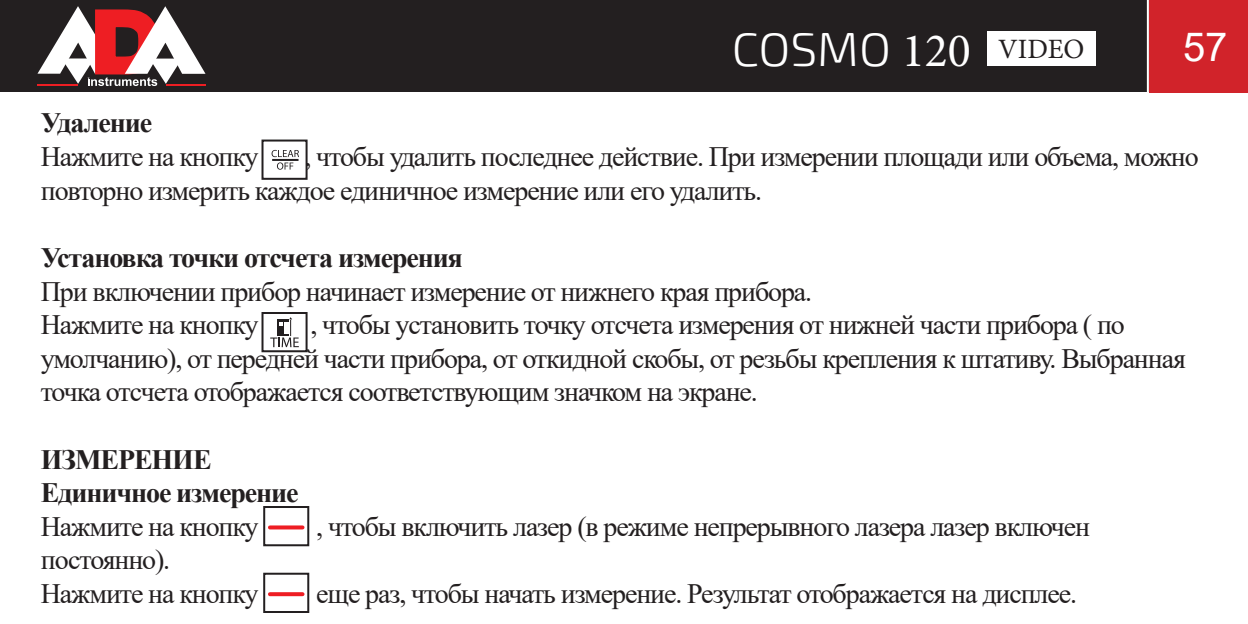
<style>
.page{position:relative;width:1248px;height:624px;background:#fff}
.page>*{position:absolute;margin:0;border:0;box-sizing:border-box;transform-origin:0 0}
.t1{font:300 48px "Exo 2";color:#fff}
.t2{font:40px "Arial";color:#fff}
.t3{font:28px/33.6px "Times New Roman";letter-spacing:-.04em;color:#231f20}
.t4{font:700 28px/33.6px "Times New Roman";letter-spacing:-.04em;color:#231f20}
.s1{font-family:"Minion Pro";font-weight:400}
</style>
<div class="page">
<div style="left:0;top:0;width:1146px;height:92px;background:#231f20"></div>
<svg style="left:37px;top:6px;width:168px;height:80px"></svg>
<hr style="left:37px;top:84px;width:41px;height:2px;background:#ee1e23">
<hr style="left:166px;top:84px;width:39px;height:2px;background:#ee1e23">
<div style="left:1148px;top:0;width:99px;height:92px;background:#d1232a"></div>
<div style="left:986px;top:31px;width:109px;height:35px;background:#fff"></div>
<div style="left:261px;top:139px;width:46px;height:41px;border:2px solid #231f20"></div>
<div style="left:277px;top:162px;width:6px;height:8px;background:#716f6f;border-radius:50%"></div>
<svg style="left:271px;top:150px;width:28px;height:19px"></svg>
<hr style="left:272px;top:159px;width:26px;height:2px;background:#231f20">
<div style="left:261px;top:312px;width:46px;height:40px;border:2px solid #231f20"></div>
<svg style="left:270px;top:317px;width:29px;height:30px"></svg>
<div style="left:263px;top:572px;width:46px;height:41px;border:2px solid #231f20"></div>
<svg style="left:270px;top:592px;width:32px;height:4px"></svg>
<div style="left:263px;top:506px;width:46px;height:40px;border:2px solid #231f20"></div>
<svg style="left:270px;top:525px;width:32px;height:4px"></svg>
<h1 class="t1" style="left:731px;top:16px;width:354px">COSMO <span class="s1">120</span> <sup>VIDEO</sup></h1>
<h2 class="t2" style="left:1182px;top:20px;width:46px">57</h2>
<p class="t4" style="left:41px;top:105px;width:113px">Удаление</p>
<p class="t3" style="left:41px;top:139px;width:219px">Нажмите на кнопку</p>
<p class="t3" style="left:41px;top:139px;width:1159px;text-indent:264px">, чтобы удалить последнее действие. При измерении площади или объема, можно повторно измерить каждое единичное измерение или его удалить.</p>
<p class="t4" style="left:41px;top:240px;width:423px">Установка точки отсчета измерения</p>
<p class="t3" style="left:41px;top:273px;width:772px">При включении прибор начинает измерение от нижнего края прибора.<br>Нажмите на кнопку</p>
<p class="t3" style="left:41px;top:307px;width:1146px;text-indent:269px">, чтобы установить точку отсчета измерения от нижней части прибора ( по умолчанию), от передней части прибора, от откидной скобы, от резьбы крепления к штативу. Выбранная точка отсчета отображается соответствующим значком на экране.</p>
<p class="t4" style="left:41px;top:441px;width:259px">ИЗМЕРЕНИЕ<br>Единичное измерение</p>
<p class="t3" style="left:41px;top:508px;width:219px">Нажмите на кнопку</p>
<p class="t3" style="left:316px;top:508px;width:775px">, чтобы включить лазер (в режиме непрерывного лазера лазер включен</p>
<p class="t3" style="left:41px;top:542px;width:219px">постоянно).<br>Нажмите на кнопку</p>
<p class="t3" style="left:316px;top:576px;width:762px">еще раз, чтобы начать измерение. Результат отображается на дисплее.</p>
</div>
